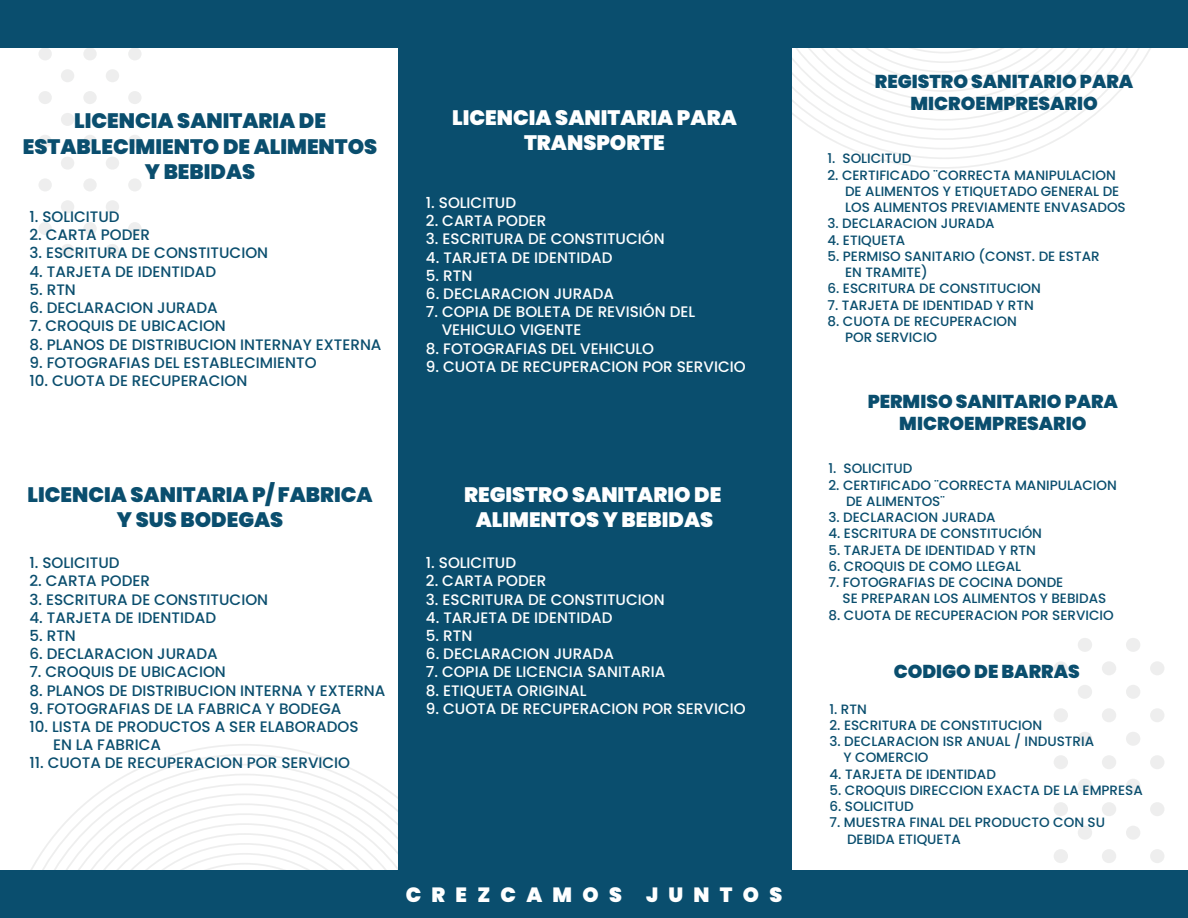
<style>
.page{position:relative;width:1188px;height:918px;background:#fff}
.page>*{position:absolute;margin:0;border:0;box-sizing:border-box;transform-origin:0 0}
.t1{font:900 20.85px/25px "Poppins";color:#0a4e6e;text-align:center}
.t2{font:900 20.85px/25px "Poppins";color:#fff;text-align:center}
.t3{font:900 20.55px "Poppins";letter-spacing:.5em;color:#fff}
.t4{font:900 18.6px/22.4px "Poppins";color:#0a4e6e;text-align:center}
.t5{font:500 15.15px/18.1px "Poppins";color:#0a4e6e}
.t6{font:500 15.15px/18.1px "Poppins";color:#fff}
.t7{font:500 13.5px/16.2px "Poppins";color:#0a4e6e}
</style>
<div class="page">
<svg style="left:791px;top:47px;width:380px;height:122px"></svg>
<svg style="left:1126px;top:638px;width:14px;height:14px"></svg>
<svg style="left:1078px;top:638px;width:14px;height:14px"></svg>
<div style="left:1078px;top:685px;width:14px;height:14px;background:#eee;border-radius:50%"></div>
<div style="left:1102px;top:708px;width:14px;height:14px;background:#eee;border-radius:50%"></div>
<div style="left:1102px;top:661px;width:14px;height:14px;background:#eee;border-radius:50%"></div>
<div style="left:1054px;top:708px;width:14px;height:14px;background:#eee;border-radius:50%"></div>
<div style="left:1054px;top:661px;width:14px;height:14px;background:#eee;border-radius:50%"></div>
<svg style="left:1126px;top:732px;width:14px;height:14px"></svg>
<div style="left:1150px;top:708px;width:15px;height:14px;background:#eee;border-radius:50%"></div>
<div style="left:1150px;top:661px;width:15px;height:14px;background:#eee;border-radius:50%"></div>
<div style="left:1126px;top:685px;width:14px;height:14px;background:#eee;border-radius:50%"></div>
<svg style="left:1078px;top:732px;width:14px;height:14px"></svg>
<div style="left:1078px;top:779px;width:14px;height:14px;background:#eee;border-radius:50%"></div>
<div style="left:1102px;top:802px;width:14px;height:14px;background:#eee;border-radius:50%"></div>
<div style="left:1102px;top:755px;width:14px;height:14px;background:#eee;border-radius:50%"></div>
<div style="left:1054px;top:802px;width:14px;height:14px;background:#eee;border-radius:50%"></div>
<div style="left:1054px;top:755px;width:14px;height:14px;background:#eee;border-radius:50%"></div>
<svg style="left:1126px;top:826px;width:14px;height:14px"></svg>
<div style="left:1150px;top:802px;width:15px;height:14px;background:#eee;border-radius:50%"></div>
<div style="left:1150px;top:755px;width:15px;height:14px;background:#eee;border-radius:50%"></div>
<div style="left:1126px;top:779px;width:14px;height:14px;background:#eee;border-radius:50%"></div>
<svg style="left:1078px;top:826px;width:14px;height:14px"></svg>
<div style="left:1102px;top:849px;width:14px;height:14px;background:#eee;border-radius:50%"></div>
<div style="left:1054px;top:849px;width:14px;height:14px;background:#eee;border-radius:50%"></div>
<div style="left:1150px;top:849px;width:15px;height:14px;background:#eee;border-radius:50%"></div>
<svg style="left:11px;top:744px;width:387px;height:127px"></svg>
<svg style="left:61px;top:244px;width:13px;height:13px"></svg>
<svg style="left:106px;top:244px;width:13px;height:13px"></svg>
<div style="left:106px;top:200px;width:13px;height:13px;background:#eee;border-radius:50%"></div>
<div style="left:83px;top:178px;width:14px;height:13px;background:#eee;border-radius:50%"></div>
<div style="left:83px;top:222px;width:14px;height:13px;background:#eee;border-radius:50%"></div>
<div style="left:128px;top:178px;width:14px;height:13px;background:#eee;border-radius:50%"></div>
<div style="left:128px;top:222px;width:14px;height:13px;background:#eee;border-radius:50%"></div>
<svg style="left:61px;top:157px;width:13px;height:12px"></svg>
<div style="left:38px;top:178px;width:14px;height:13px;background:#eee;border-radius:50%"></div>
<div style="left:38px;top:222px;width:14px;height:13px;background:#eee;border-radius:50%"></div>
<div style="left:61px;top:200px;width:13px;height:13px;background:#eee;border-radius:50%"></div>
<svg style="left:106px;top:157px;width:13px;height:12px"></svg>
<div style="left:106px;top:113px;width:13px;height:13px;background:#eee;border-radius:50%"></div>
<div style="left:83px;top:91px;width:14px;height:13px;background:#eee;border-radius:50%"></div>
<div style="left:83px;top:135px;width:14px;height:13px;background:#eee;border-radius:50%"></div>
<div style="left:128px;top:91px;width:14px;height:13px;background:#eee;border-radius:50%"></div>
<div style="left:128px;top:135px;width:14px;height:13px;background:#eee;border-radius:50%"></div>
<svg style="left:61px;top:69px;width:13px;height:13px"></svg>
<div style="left:38px;top:91px;width:14px;height:13px;background:#eee;border-radius:50%"></div>
<div style="left:38px;top:135px;width:14px;height:13px;background:#eee;border-radius:50%"></div>
<div style="left:61px;top:113px;width:13px;height:13px;background:#eee;border-radius:50%"></div>
<svg style="left:106px;top:69px;width:13px;height:13px"></svg>
<div style="left:83px;top:47px;width:14px;height:13px;background:#eee;border-radius:50%"></div>
<div style="left:128px;top:47px;width:14px;height:13px;background:#eee;border-radius:50%"></div>
<div style="left:38px;top:47px;width:14px;height:13px;background:#eee;border-radius:50%"></div>
<div style="left:0;top:871px;width:1188px;height:47px;background:#0a4e6e"></div>
<div style="left:0;top:0;width:1188px;height:47px;background:#0a4e6e"></div>
<div style="left:398px;top:0;width:393px;height:918px;background:#0a4e6e"></div>
<h1 class="t1" style="left:23px;top:109px;width:356px">LICENCIA SANITARIA DE<br>ESTABLECIMIENTO DE ALIMENTOS<br>Y BEBIDAS</h1>
<p class="t5" style="left:29px;top:208px;width:92px">1. SOLICITUD</p>
<p class="t5" style="left:29px;top:226px;width:122px">2. CARTA PODER</p>
<p class="t5" style="left:29px;top:244px;width:240px">3. ESCRITURA DE CONSTITUCION</p>
<p class="t5" style="left:29px;top:262px;width:188px">4. TARJETA DE IDENTIDAD</p>
<p class="t5" style="left:29px;top:281px;width:48px">5. RTN</p>
<p class="t5" style="left:29px;top:299px;width:190px">6. DECLARACION JURADA</p>
<p class="t5" style="left:29px;top:317px;width:198px">7. CROQUIS DE UBICACION</p>
<p class="t5" style="left:29px;top:335px;width:354px">8. PLANOS DE DISTRIBUCION INTERNAY EXTERNA</p>
<p class="t5" style="left:29px;top:353px;width:289px">9. FOTOGRAFIAS DEL ESTABLECIMIENTO</p>
<p class="t5" style="left:29px;top:372px;width:219px">10. CUOTA DE RECUPERACION</p>
<h1 class="t1" style="left:27px;top:483px;width:347px">LICENCIA SANITARIA P/ FABRICA<br>Y SUS BODEGAS</h1>
<p class="t5" style="left:29px;top:554px;width:92px">1. SOLICITUD</p>
<p class="t5" style="left:29px;top:572px;width:122px">2. CARTA PODER</p>
<p class="t5" style="left:29px;top:590px;width:240px">3. ESCRITURA DE CONSTITUCION</p>
<p class="t5" style="left:29px;top:609px;width:188px">4. TARJETA DE IDENTIDAD</p>
<p class="t5" style="left:29px;top:627px;width:48px">5. RTN</p>
<p class="t5" style="left:29px;top:645px;width:190px">6. DECLARACION JURADA</p>
<p class="t5" style="left:29px;top:663px;width:198px">7. CROQUIS DE UBICACION</p>
<p class="t5" style="left:29px;top:681px;width:358px">8. PLANOS DE DISTRIBUCION INTERNA Y EXTERNA</p>
<p class="t5" style="left:29px;top:700px;width:314px">9. FOTOGRAFIAS DE LA FABRICA Y BODEGA</p>
<p class="t5" style="left:53px;top:718px;width:307px;text-indent:-24px">10. LISTA DE PRODUCTOS A SER ELABORADOS<br>EN LA FABRICA</p>
<p class="t5" style="left:29px;top:754px;width:322px">11. CUOTA DE RECUPERACION POR SERVICIO</p>
<h1 class="t2" style="left:452px;top:105px;width:286px">LICENCIA SANITARIA PARA<br>TRANSPORTE</h1>
<p class="t6" style="left:426px;top:194px;width:92px">1. SOLICITUD</p>
<p class="t6" style="left:426px;top:212px;width:122px">2. CARTA PODER</p>
<p class="t6" style="left:426px;top:230px;width:240px">3. ESCRITURA DE CONSTITUCIÓN</p>
<p class="t6" style="left:426px;top:248px;width:188px">4. TARJETA DE IDENTIDAD</p>
<p class="t6" style="left:426px;top:267px;width:48px">5. RTN</p>
<p class="t6" style="left:426px;top:285px;width:190px">6. DECLARACION JURADA</p>
<p class="t6" style="left:442px;top:303px;width:255px;text-indent:-16px">7. COPIA DE BOLETA DE REVISIÓN DEL<br>VEHICULO VIGENTE</p>
<p class="t6" style="left:426px;top:339px;width:230px">8. FOTOGRAFIAS DEL VEHICULO</p>
<p class="t6" style="left:426px;top:358px;width:321px">9. CUOTA DE RECUPERACION POR SERVICIO</p>
<h1 class="t2" style="left:464px;top:483px;width:259px">REGISTRO SANITARIO DE<br>ALIMENTOS Y BEBIDAS</h1>
<p class="t6" style="left:426px;top:554px;width:92px">1. SOLICITUD</p>
<p class="t6" style="left:426px;top:572px;width:122px">2. CARTA PODER</p>
<p class="t6" style="left:426px;top:590px;width:240px">3. ESCRITURA DE CONSTITUCION</p>
<p class="t6" style="left:426px;top:608px;width:188px">4. TARJETA DE IDENTIDAD</p>
<p class="t6" style="left:426px;top:627px;width:48px">5. RTN</p>
<p class="t6" style="left:426px;top:645px;width:190px">6. DECLARACION JURADA</p>
<p class="t6" style="left:426px;top:663px;width:241px">7. COPIA DE LICENCIA SANITARIA</p>
<p class="t6" style="left:426px;top:681px;width:162px">8. ETIQUETA ORIGINAL</p>
<p class="t6" style="left:426px;top:699px;width:321px">9. CUOTA DE RECUPERACION POR SERVICIO</p>
<h2 class="t3" style="left:406px;top:883px;width:378px">CREZCAMOS JUNTOS</h2>
<h3 class="t4" style="left:875px;top:70px;width:260px">REGISTRO SANITARIO PARA<br>MICROEMPRESARIO</h3>
<p class="t7" style="left:827px;top:151px;width:85px">1. SOLICITUD</p>
<p class="t7" style="left:845px;top:167px;width:282px;text-indent:-18px">2. CERTIFICADO ¨CORRECTA MANIPULACION<br>DE ALIMENTOS Y ETIQUETADO GENERAL DE<br>LOS ALIMENTOS PREVIAMENTE ENVASADOS</p>
<p class="t7" style="left:827px;top:216px;width:169px">3. DECLARACION JURADA</p>
<p class="t7" style="left:827px;top:232px;width:79px">4. ETIQUETA</p>
<p class="t7" style="left:845px;top:248px;width:256px;text-indent:-18px">5. PERMISO SANITARIO (CONST. DE ESTAR<br>EN TRAMITE)</p>
<p class="t7" style="left:827px;top:281px;width:215px">6. ESCRITURA DE CONSTITUCION</p>
<p class="t7" style="left:827px;top:297px;width:208px">7. TARJETA DE IDENTIDAD Y RTN</p>
<p class="t7" style="left:845px;top:313px;width:173px;text-indent:-18px">8. CUOTA DE RECUPERACION<br>POR SERVICIO</p>
<h3 class="t4" style="left:868px;top:390px;width:252px">PERMISO SANITARIO PARA<br>MICROEMPRESARIO</h3>
<p class="t7" style="left:828px;top:461px;width:85px">1. SOLICITUD</p>
<p class="t7" style="left:846px;top:477px;width:272px;text-indent:-18px">2. CERTIFICADO ¨CORRECTA MANIPULACION<br>DE ALIMENTOS¨</p>
<p class="t7" style="left:828px;top:509px;width:169px">3. DECLARACION JURADA</p>
<p class="t7" style="left:828px;top:526px;width:215px">4. ESCRITURA DE CONSTITUCIÓN</p>
<p class="t7" style="left:828px;top:542px;width:209px">5. TARJETA DE IDENTIDAD Y RTN</p>
<p class="t7" style="left:828px;top:558px;width:194px">6. CROQUIS DE COMO LLEGAL</p>
<p class="t7" style="left:843px;top:574px;width:265px;text-indent:-14px">7. FOTOGRAFIAS DE COCINA DONDE<br>SE PREPARAN LOS ALIMENTOS Y BEBIDAS</p>
<p class="t7" style="left:828px;top:607px;width:287px">8. CUOTA DE RECUPERACION POR SERVICIO</p>
<h3 class="t4" style="left:894px;top:661px;width:187px">CODIGO DE BARRAS</h3>
<p class="t7" style="left:829px;top:701px;width:39px">1. RTN</p>
<p class="t7" style="left:829px;top:717px;width:214px">2. ESCRITURA DE CONSTITUCION</p>
<p class="t7" style="left:844px;top:733px;width:252px;text-indent:-14px">3. DECLARACION ISR ANUAL / INDUSTRIA<br>Y COMERCIO</p>
<p class="t7" style="left:829px;top:766px;width:168px">4. TARJETA DE IDENTIDAD</p>
<p class="t7" style="left:829px;top:782px;width:315px">5. CROQUIS DIRECCION EXACTA DE LA EMPRESA</p>
<p class="t7" style="left:829px;top:798px;width:86px">6. SOLICITUD</p>
<p class="t7" style="left:847px;top:815px;width:260px;text-indent:-18px">7. MUESTRA FINAL DEL PRODUCTO CON SU<br>DEBIDA ETIQUETA</p>
</div>
